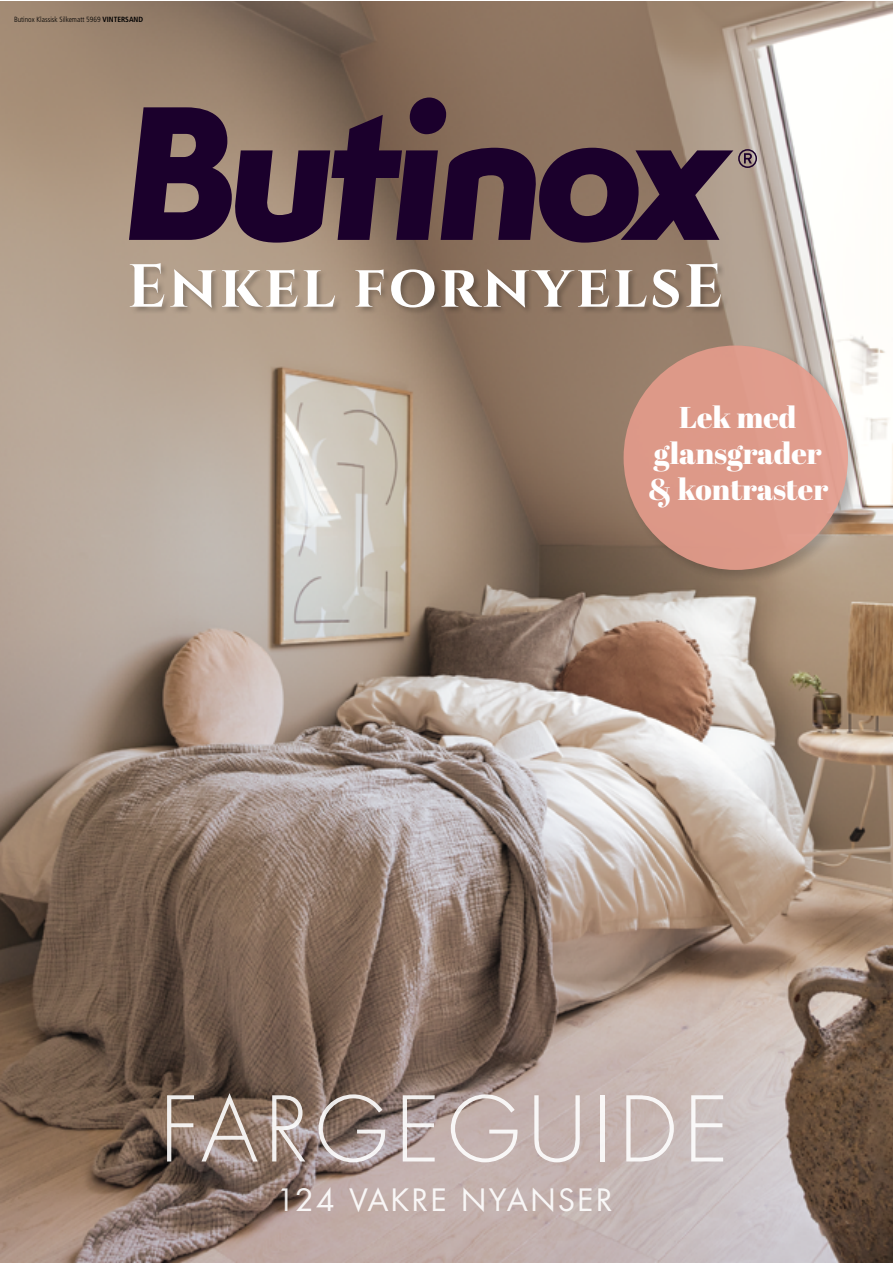
<style>
.page{position:relative;width:893px;height:1263px;background:#fff}
.page>*{position:absolute;margin:0;border:0;box-sizing:border-box;transform-origin:0 0}
.t1{font:300 87.75px "Futura";letter-spacing:.08em;color:#fff}
.t2{font:30.15px/35.8px "Abril Fatface";color:#fff;text-align:center}
.t3{font:30px "Futura";letter-spacing:.08em;color:#fff}
.t4{font:300 condensed 7.5px "Frutiger";color:#000}
.s1{font-weight:700}
</style>
<div class="page">
<img style="left:0;top:1px;width:892px;height:1262px">
<svg style="left:129px;top:98px;width:628px;height:145px;background:#5d444e"></svg>
<div style="left:129px;top:262px;width:600px;height:53px;background:#000;opacity:.24"></div>
<svg style="left:130px;top:263px;width:591px;height:44px"></svg>
<div style="left:622px;top:343px;width:240px;height:241px;background:#000;opacity:.2"></div>
<div style="left:624px;top:345px;width:224px;height:225px;background:#d98;border-radius:50%"></div>
<p class="t4" style="left:14px;top:15px;width:131px">Butinox Klassisk Silkematt 5969 <span class="s1">VINTERSAND</span></p>
<h2 class="t2" style="left:648px;top:399px;width:182px">Lek med glansgrader &amp; kontraster</h2>
<h1 class="t1" style="left:160px;top:1073px;width:571px">FARGEGUIDE</h1>
<h3 class="t3" style="left:276px;top:1179px;width:338px">124 VAKRE NYANSER</h3>
</div>
